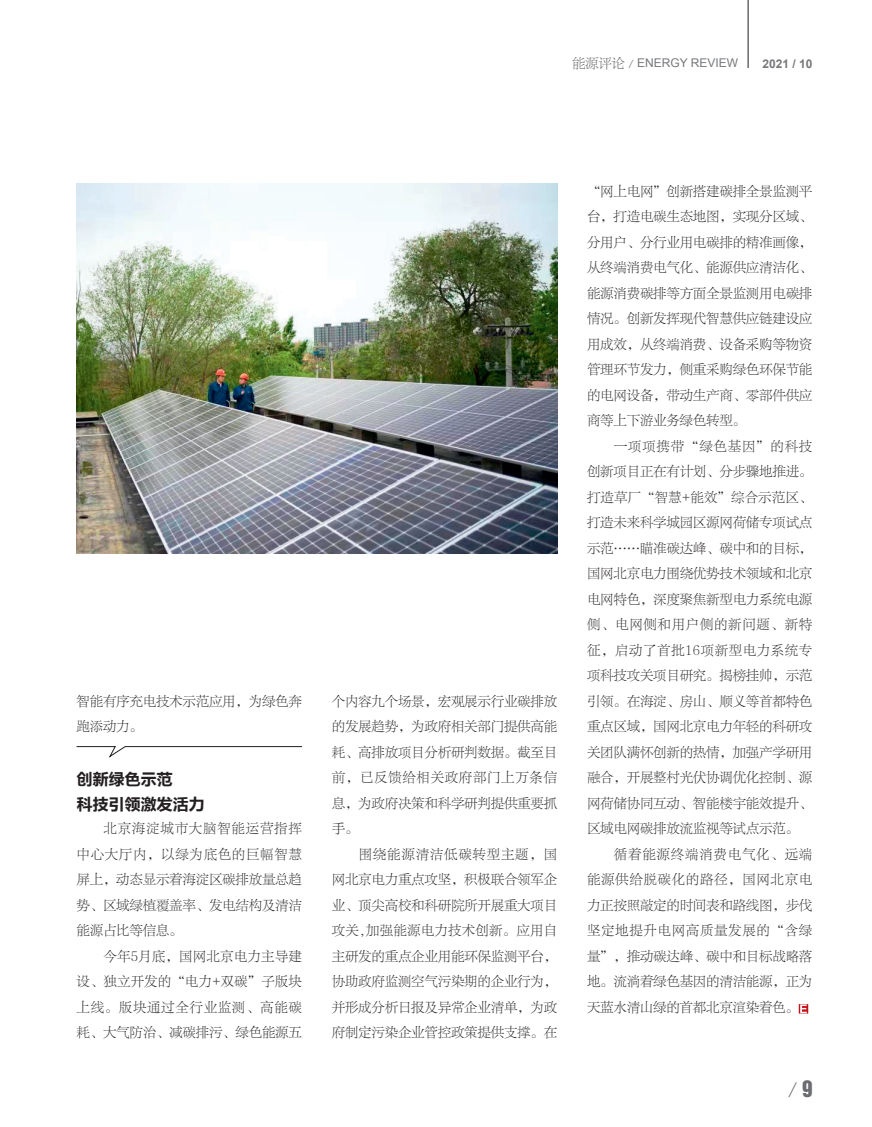
<style>
.page{position:relative;width:872px;height:1127px;background:#fff}
.page>*{position:absolute;margin:0;border:0;box-sizing:border-box;transform-origin:0 0}
.t1{font:24px "FZLTKSK GBK1 0";color:#6c6d70}
.一级标{font:16.5px "FZLTCHK GBK1 0";letter-spacing:-.03em;color:#231f20}
.内文{font:13.5px/25.5px "FZLTKSK GBK1 0";letter-spacing:-.02em;color:#231f20;text-align:justify}
.t2{font:12px "Arial";color:#76787b}
.t3{font:700 12px "Arial";color:#76787b}
.s1{font-family:"FZLTKSK GBK1 0";font-size:13.5px;color:#57585a}
.s2{font-family:"Helvetica Inserat LT Std";font-size:21px}
</style>
<div class="page">
<hr style="left:748px;top:0;width:1px;height:68px;background:#231f20">
<svg style="left:798px;top:1004px;width:10px;height:9px"></svg>
<svg style="left:76px;top:746px;width:226px;height:12px"></svg>
<img style="left:77px;top:184px;width:480px;height:370px">
<p class="t2" style="left:572px;top:55px;width:167px"><span class="s1">能源评论 /</span> ENERGY REVIEW</p>
<p class="t3" style="left:762px;top:56px;width:52px">2021 / 10</p>
<p class="内文" style="left:77px;top:689px;width:227px">智能有序充电技术示范应用，为绿色奔跑添动力。</p>
<p class="一级标" style="left:77px;top:770px;width:98px">创新绿色示范</p>
<p class="一级标" style="left:77px;top:795px;width:130px">科技引领激发活力</p>
<p class="内文" style="left:77px;top:816px;width:227px;text-indent:27px">北京海淀城市大脑智能运营指挥中心大厅内，以绿为底色的巨幅智慧屏上，动态显示着海淀区碳排放量总趋势、区域绿植覆盖率、发电结构及清洁能源占比等信息。</p>
<p class="内文" style="left:77px;top:944px;width:227px;text-indent:27px">今年5月底，国网北京电力主导建设、独立开发的“电力+双碳”子版块上线。版块通过全行业监测、高能碳耗、大气防治、减碳排污、绿色能源五</p>
<p class="内文" style="left:332px;top:688px;width:227px">个内容九个场景，宏观展示行业碳排放的发展趋势，为政府相关部门提供高能耗、高排放项目分析研判数据。截至目前，已反馈给相关政府部门上万条信息，为政府决策和科学研判提供重要抓手。</p>
<p class="内文" style="left:332px;top:841px;width:227px;text-indent:27px">围绕能源清洁低碳转型主题，国网北京电力重点攻坚，积极联合领军企业、顶尖高校和科研院所开展重大项目攻关,加强能源电力技术创新。应用自主研发的重点企业用能环保监测平台，协助政府监测空气污染期的企业行为，并形成分析日报及异常企业清单，为政府制定污染企业管控政策提供支撑。在</p>
<p class="内文" style="left:587px;top:178px;width:227px">“网上电网”创新搭建碳排全景监测平台，打造电碳生态地图，实现分区域、分用户、分行业用电碳排的精准画像，从终端消费电气化、能源供应清洁化、能源消费碳排等方面全景监测用电碳排情况。创新发挥现代智慧供应链建设应用成效，从终端消费、设备采购等物资管理环节发力，侧重采购绿色环保节能的电网设备，带动生产商、零部件供应商等上下游业务绿色转型。</p>
<p class="内文" style="left:587px;top:433px;width:227px;text-indent:27px">一项项携带“绿色基因”的科技创新项目正在有计划、分步骤地推进。打造草厂“智慧+能效”综合示范区、打造未来科学城园区源网荷储专项试点示范……瞄准碳达峰、碳中和的目标，国网北京电力围绕优势技术领域和北京电网特色，深度聚焦新型电力系统电源侧、电网侧和用户侧的新问题、新特征，启动了首批16项新型电力系统专项科技攻关项目研究。揭榜挂帅，示范引领。在海淀、房山、顺义等首都特色重点区域，国网北京电力年轻的科研攻关团队满怀创新的热情，加强产学研用融合，开展整村光伏协调优化控制、源网荷储协同互动、智能楼宇能效提升、区域电网碳排放流监视等试点示范。</p>
<p class="内文" style="left:587px;top:841px;width:227px;text-indent:27px">循着能源终端消费电气化、远端能源供给脱碳化的路径，国网北京电力正按照敲定的时间表和路线图，步伐坚定地提升电网高质量发展的“含绿量”，推动碳达峰、碳中和目标战略落地。流淌着绿色基因的清洁能源，正为天蓝水清山绿的首都北京渲染着色。</p>
<h1 class="t1" style="left:787px;top:1076px;width:27px">/<span class="s2">9</span></h1>
</div>
